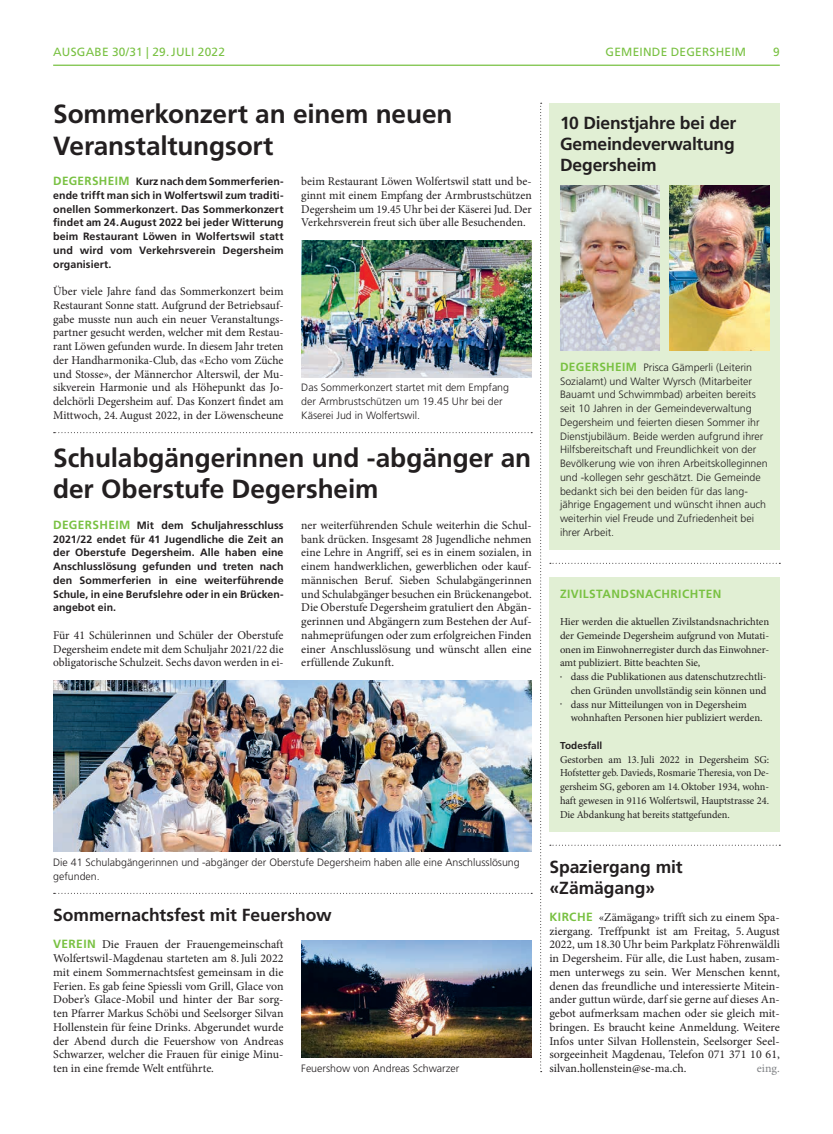
<style>
.page{position:relative;width:833px;height:1134px;background:#fff}
.page>*{position:absolute;margin:0;border:0;box-sizing:border-box;transform-origin:0 0}
.t1{font:700 26.25px/31.2px "Frutiger LT Std";letter-spacing:-.005em;color:#231f20}
.t2{font:700 17.5px/21.2px "Frutiger LT Std";letter-spacing:-.005em;color:#231f20;text-align:justify}
.t3{font:11.88px/13.8px "Minion Pro";color:#231f20;text-align:justify}
.t4{font:11.88px "Frutiger LT Std";letter-spacing:.02em;color:#79c142}
.t5{font:700 11.88px "Frutiger LT Std";letter-spacing:.035em;color:#79c142}
.t6{font:11.88px "Minion Pro";color:#808285}
.t7{font:300 10.62px/13.8px "Frutiger LT Std";color:#231f20}
.t8{font:10.62px/13.8px "Minion Pro";letter-spacing:-.005em;color:#231f20;text-align:justify}
.t9{font:700 10.62px/13.8px "Frutiger LT Std";letter-spacing:.005em;color:#231f20;text-align:justify}
.t10{font:700 10px "Frutiger LT Std";color:#231f20}
.s1{font-size:11.88px;color:#79c142}
.s2{font-family:"Frutiger LT Std";font-weight:700;color:#79c142}
.s3{font-weight:700;font-size:11.88px;color:#79c142}
</style>
<div class="page">
<hr style="left:53px;top:65px;width:727px;height:1px;background:#79c142">
<svg style="left:540px;top:103px;width:1px;height:969px"></svg>
<svg style="left:550px;top:845px;width:230px;height:1px"></svg>
<svg style="left:550px;top:563px;width:230px;height:1px"></svg>
<svg style="left:54px;top:432px;width:478px;height:1px"></svg>
<div style="left:549px;top:103px;width:231px;height:446px;background:#e1efd4"></div>
<img style="left:560px;top:185px;width:99px;height:165px">
<img style="left:670px;top:185px;width:99px;height:165px">
<img style="left:301px;top:240px;width:230px;height:138px">
<div style="left:549px;top:577px;width:231px;height:254px;background:#e1efd4"></div>
<img style="left:53px;top:680px;width:479px;height:171px">
<svg style="left:54px;top:893px;width:478px;height:1px"></svg>
<img style="left:301px;top:941px;width:230px;height:117px">
<p class="t4" style="left:53px;top:45px;width:18px">AUSGABE</p>
<p class="t4" style="left:112px;top:45px;width:71px">30/31 | 29.JULI</p>
<p class="t4" style="left:198px;top:45px;width:29px">2022</p>
<p class="t4" style="left:605px;top:45px;width:142px">GEMEINDE DEGERSHEIM</p>
<p class="t4" style="left:773px;top:45px;width:8px">9</p>
<h1 class="t1" style="left:53px;top:99px;width:401px">Sommerkonzert an einem neuen<br>Veranstaltungsort</h1>
<p class="t9" style="left:53px;top:175px;width:232px"><span class="s1">DEGERSHEIM</span> Kurz nach dem Sommerferien&shy;ende trifft man sich in Wolfertswil zum traditi&shy;onellen Sommerkonzert. Das Sommerkonzert findet am 24.August 2022 bei jeder Witterung beim Restaurant Löwen in Wolfertswil statt und wird vom Verkehrsverein Degersheim organisiert.</p>
<p class="t3" style="left:53px;top:285px;width:232px">Über viele Jahre fand das Sommerkonzert beim Restaurant Sonne statt. Aufgrund der Betriebsauf&shy;gabe musste nun auch ein neuer Veranstaltungs&shy;partner gesucht werden, welcher mit dem Restau&shy;rant Löwen gefunden wurde. In diesem Jahr treten der Handharmonika-Club, das «Echo vom Züche und Stosse», der Männerchor Alterswil, der Mu&shy;sikverein Harmonie und als Höhepunkt das Jo&shy;delchörli Degersheim auf. Das Konzert findet am Mittwoch, 24.August 2022, in der Löwenscheune</p>
<p class="t3" style="left:301px;top:175px;width:232px">beim Restaurant Löwen Wolfertswil statt und be&shy;ginnt mit einem Empfang der Armbrustschützen Degersheim um 19.45 Uhr bei der Käserei Jud. Der Verkehrsverein freut sich über alle Besuchenden.</p>
<p class="t7" style="left:301px;top:381px;width:209px">Das Sommerkonzert startet mit dem Empfang der Armbrustschützen um 19.45 Uhr bei der<br>Käserei Jud in Wolfertswil.</p>
<h1 class="t1" style="left:53px;top:442px;width:479px">Schulabgängerinnen und -abgänger an der Oberstufe Degersheim</h1>
<p class="t9" style="left:53px;top:518px;width:232px"><span class="s1">DEGERSHEIM</span> Mit dem Schuljahresschluss 2021/22 endet für 41 Jugendliche die Zeit an der Oberstufe Degersheim. Alle haben eine Anschlusslösung gefunden und treten nach den Sommerferien in eine weiterführende Schule, in eine Berufslehre oder in ein Brücken&shy;angebot ein.</p>
<p class="t3" style="left:53px;top:628px;width:232px">Für 41 Schülerinnen und Schüler der Oberstufe Degersheim endete mit dem Schuljahr 2021/22 die obligatorische Schulzeit. Sechs davon werden in ei-</p>
<p class="t3" style="left:301px;top:518px;width:232px">ner weiterführenden Schule weiterhin die Schul&shy;bank drücken. Insgesamt 28 Jugendliche nehmen eine Lehre in Angriff, sei es in einem sozialen, in einem handwerklichen, gewerblichen oder kauf&shy;männischen Beruf. Sieben Schulabgängerinnen und Schulabgänger besuchen ein Brückenangebot.<br>Die Oberstufe Degersheim gratuliert den Abgän&shy;gerinnen und Abgängern zum Bestehen der Auf&shy;nahmeprüfungen oder zum erfolgreichen Finden einer Anschlusslösung und wünscht allen eine erfüllende Zukunft.</p>
<p class="t7" style="left:53px;top:855px;width:468px">Die 41 Schulabgängerinnen und -abgänger der Oberstufe Degersheim haben alle eine Anschlusslösung gefunden.</p>
<h2 class="t2" style="left:53px;top:904px;width:280px">Sommernachtsfest mit Feuershow</h2>
<p class="t3" style="left:53px;top:938px;width:232px"><span class="s2">VEREIN</span> Die Frauen der Frauengemeinschaft Wolfertswil-Magdenau starteten am 8.Juli 2022 mit einem Sommernachtsfest gemeinsam in die Ferien. Es gab feine Spiessli vom Grill, Glace von Dober’s Glace-Mobil und hinter der Bar sorg&shy;ten Pfarrer Markus Schöbi und Seelsorger Silvan Hollenstein für feine Drinks. Abgerundet wurde der Abend durch die Feuershow von Andreas Schwarzer, welcher die Frauen für einige Minu&shy;ten in eine fremde Welt entführte.</p>
<p class="t7" style="left:301px;top:1062px;width:160px">Feuershow von Andreas Schwarzer</p>
<h2 class="t2" style="left:560px;top:112px;width:178px">10 Dienstjahre bei der Gemeindeverwaltung Degersheim</h2>
<p class="t7" style="left:560px;top:360px;width:209px"><span class="s3">DEGERSHEIM</span> Prisca Gämperli (Leiterin Sozialamt) und Walter Wyrsch (Mitarbeiter Bauamt und Schwimmbad) arbeiten bereits seit 10 Jahren in der Gemeindeverwaltung Degersheim und feierten diesen Sommer ihr Dienstjubiläum. Beide werden aufgrund ihrer Hilfsbereitschaft und Freundlichkeit von der Bevölkerung wie von ihren Arbeitskolleginnen und -kollegen sehr geschätzt. Die Gemeinde bedankt sich bei den beiden für das lang&shy;jährige Engagement und wünscht ihnen auch weiterhin viel Freude und Zufriedenheit bei ihrer Arbeit.</p>
<p class="t5" style="left:560px;top:587px;width:163px">ZIVILSTANDSNACHRICHTEN</p>
<p class="t8" style="left:560px;top:615px;width:211px">Hier werden die aktuellen Zivilstandsnachrichten der Gemeinde Degersheim aufgrund von Mutati&shy;onen im Einwohnerregister durch das Einwohner&shy;amt publiziert. Bitte beachten Sie,</p>
<p class="t8" style="left:560px;top:670px;width:208px;text-align:right"><sup>•</sup> dass die Publikationen aus datenschutzrechtli&shy;chen Gründen unvollständig sein können und</p>
<p class="t8" style="left:570px;top:697px;width:193px;text-indent:-11px"><sup>•</sup> dass nur Mitteilungen von in Degersheim wohnhaften Personen hier publiziert werden.</p>
<p class="t10" style="left:560px;top:740px;width:44px">Todesfall</p>
<p class="t8" style="left:560px;top:752px;width:211px">Gestorben am 13.Juli 2022 in Degersheim SG:<br>Hofstetter geb. Davieds, Rosmarie Theresia, von De&shy;gersheim SG, geboren am 14.Oktober 1934, wohn&shy;haft gewesen in 9116 Wolfertswil, Hauptstrasse 24.<br>Die Abdankung hat bereits stattgefunden.</p>
<h2 class="t2" style="left:549px;top:856px;width:135px">Spaziergang mit «Zämägang»</h2>
<p class="t3" style="left:549px;top:910px;width:232px"><span class="s2">KIRCHE</span> «Zämägang» trifft sich zu einem Spa&shy;ziergang. Treffpunkt ist am Freitag, 5.August 2022, um 18.30 Uhr beim Parkplatz Föhrenwäldli in Degersheim. Für alle, die Lust haben, zusam&shy;men unterwegs zu sein. Wer Menschen kennt, denen das freundliche und interessierte Mitein&shy;ander guttun würde, darf sie gerne auf dieses An&shy;gebot aufmerksam machen oder sie gleich mit&shy;bringen. Es braucht keine Anmeldung. Weitere Infos unter Silvan Hollenstein, Seelsorger Seel&shy;sorgeeinheit Magdenau, Telefon 071 371 10 61, silvan.hollenstein@se-ma.ch.</p>
<p class="t6" style="left:757px;top:1060px;width:24px">eing.</p>
</div>
